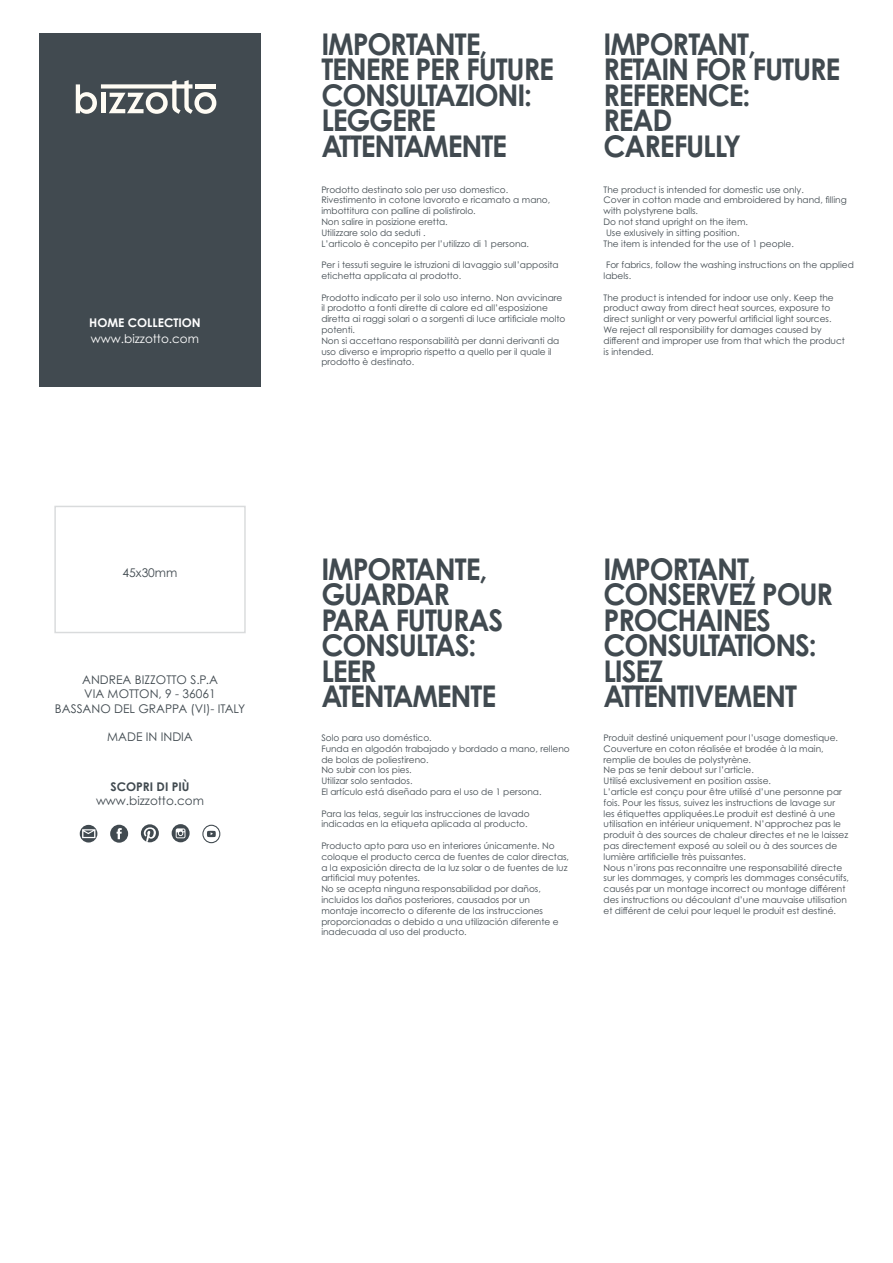
<style>
.page{position:relative;width:893px;height:1263px;background:#fff}
.page>*{position:absolute;margin:0;border:0;box-sizing:border-box;transform-origin:0 0}
.t1{font:700 30px/25.5px "Century Gothic Pro";letter-spacing:-.04em;color:#414a50;scale:.95 1}
.t2{font:12px "Century Gothic Pro";color:#414a50}
.t3{font:12px/15.5px "Century Gothic Pro";color:#fff}
.t4{font:700 12px "Century Gothic Pro";color:#414a50}
.t5{font:9px/10.8px "Century Gothic Pro";color:#414a50}
.s1{font-weight:700}
</style>
<div class="page">
<div style="left:39px;top:34px;width:222px;height:353px;background:#414a50"></div>
<svg style="left:76px;top:80px;width:140px;height:34px"></svg>
<div style="left:195px;top:84px;width:21px;height:5px;background:#fffcf4"></div>
<svg style="left:80px;top:825px;width:17px;height:17px"></svg>
<svg style="left:110px;top:825px;width:18px;height:18px"></svg>
<svg style="left:141px;top:824px;width:18px;height:18px"></svg>
<svg style="left:172px;top:824px;width:18px;height:18px"></svg>
<svg style="left:202px;top:825px;width:18px;height:18px"></svg>
<p class="t3" style="left:89px;top:315px;width:113px"><span class="s1">HOME COLLECTION </span>www.bizzotto.com</p>
<p class="t2" style="left:123px;top:565px;width:56px">45x30mm</p>
<p class="t2" style="left:82px;top:672px;width:137px">ANDREA BIZZOTTO S.P.A</p>
<p class="t2" style="left:84px;top:687px;width:133px">VIA MOTTON, 9 - 36061</p>
<p class="t2" style="left:55px;top:701px;width:192px">BASSANO DEL GRAPPA (VI)- ITALY</p>
<p class="t2" style="left:107px;top:730px;width:87px">MADE IN INDIA</p>
<p class="t4" style="left:111px;top:779px;width:80px">SCOPRI DI PIÙ</p>
<p class="t2" style="left:96px;top:793px;width:110px">www.bizzotto.com</p>
<p class="t1" style="left:321px;top:31px;width:176px">IMPORTANTE,</p>
<p class="t1" style="left:321px;top:56px;width:246px">TENERE PER FUTURE<br>CONSULTAZIONI:<br>LEGGERE</p>
<p class="t1" style="left:321px;top:133px;width:197px">ATTENTAMENTE</p>
<p class="t5" style="left:321px;top:184px;width:231px">Prodotto destinato solo per uso domestico.<br>Rivestimento in cotone lavorato e ricamato a mano, imbottitura con palline di polistirolo.<br>Non salire in posizione eretta.<br>Utilizzare solo da seduti .<br>L’articolo è concepito per l’utilizzo di 1 persona.</p>
<p class="t5" style="left:321px;top:259px;width:239px">Per i tessuti seguire le istruzioni di lavaggio sull’apposita etichetta applicata al prodotto.</p>
<p class="t5" style="left:321px;top:292px;width:246px">Prodotto indicato per il solo uso interno. Non avvicinare il prodotto a fonti dirette di calore ed all’esposizione diretta ai raggi solari o a sorgenti di luce artificiale molto potenti.<br>Non si accettano responsabilità per danni derivanti da uso diverso e improprio rispetto a quello per il quale il prodotto è destinato.</p>
<p class="t1" style="left:603px;top:31px;width:162px">IMPORTANT,</p>
<p class="t1" style="left:603px;top:56px;width:251px">RETAIN FOR FUTURE</p>
<p class="t1" style="left:603px;top:82px;width:156px">REFERENCE:</p>
<p class="t1" style="left:603px;top:107px;width:74px">READ</p>
<p class="t1" style="left:603px;top:133px;width:146px">CAREFULLY</p>
<p class="t5" style="left:603px;top:184px;width:245px">The product is intended for domestic use only.<br>Cover in cotton made and embroidered by hand, filling with polystyrene balls.<br>Do not stand upright on the item.<br>Use exlusively in sitting position.<br>The item is intended for the use of 1 people.</p>
<p class="t5" style="left:603px;top:259px;width:252px">For fabrics, follow the washing instructions on the applied labels.</p>
<p class="t5" style="left:603px;top:292px;width:243px">The product is intended for indoor use only. Keep the product away from direct heat sources, exposure to direct sunlight or very powerful artificial light sources.<br>We reject all responsibility for damages caused by different and improper use from that which the product is intended.</p>
<p class="t1" style="left:321px;top:556px;width:176px">IMPORTANTE,<br>GUARDAR</p>
<p class="t1" style="left:321px;top:607px;width:193px">PARA FUTURAS<br>CONSULTAS:</p>
<p class="t1" style="left:321px;top:658px;width:60px">LEER</p>
<p class="t1" style="left:321px;top:683px;width:186px">ATENTAMENTE</p>
<p class="t5" style="left:321px;top:732px;width:250px">Solo para uso doméstico.<br>Funda en algodón trabajado y bordado a mano, relleno de bolas de poliestireno.<br>No subir con los pies.<br>Utilizar solo sentados.<br>El artículo está diseñado para el uso de 1 persona.</p>
<p class="t5" style="left:321px;top:808px;width:210px">Para las telas, seguir las instrucciones de lavado indicadas en la etiqueta aplicada al producto.</p>
<p class="t5" style="left:321px;top:840px;width:249px">Producto apto para uso en interiores únicamente. No coloque el producto cerca de fuentes de calor directas, a la exposición directa de la luz solar o de fuentes de luz artificial muy potentes.<br>No se acepta ninguna responsabilidad por daños, incluidos los daños posteriores, causados por un<br>montaje incorrecto o diferente de las instrucciones proporcionadas o debido a una utilización diferente e inadecuada al uso del producto.</p>
<p class="t1" style="left:603px;top:556px;width:162px">IMPORTANT,</p>
<p class="t1" style="left:603px;top:581px;width:243px">CONSERVEZ POUR<br>PROCHAINES</p>
<p class="t1" style="left:603px;top:632px;width:226px">CONSULTATIONS:<br>LISEZ</p>
<p class="t1" style="left:603px;top:683px;width:205px">ATTENTIVEMENT</p>
<p class="t5" style="left:603px;top:732px;width:247px">Produit destiné uniquement pour l’usage domestique.<br>Couverture en coton réalisée et brodée à la main, remplie de boules de polystyrène.<br>Ne pas se tenir debout sur l’article.<br>Utilisé exclusivement en position assise.<br>L’article est conçu pour être utilisé d’une personne par fois. Pour les tissus, suivez les instructions de lavage sur<br>les étiquettes appliquées.Le produit est destiné à une utilisation en intérieur uniquement. N’approchez pas le produit à des sources de chaleur directes et ne le laissez pas directement exposé au soleil ou à des sources de lumière artificielle très puissantes.<br>Nous n’irons pas reconnaitre une responsabilité directe sur les dommages, y compris les dommages consécutifs, causés par un montage incorrect ou montage différent des instructions ou découlant d’une mauvaise utilisation et différent de celui pour lequel le produit est destiné.</p>
</div>
